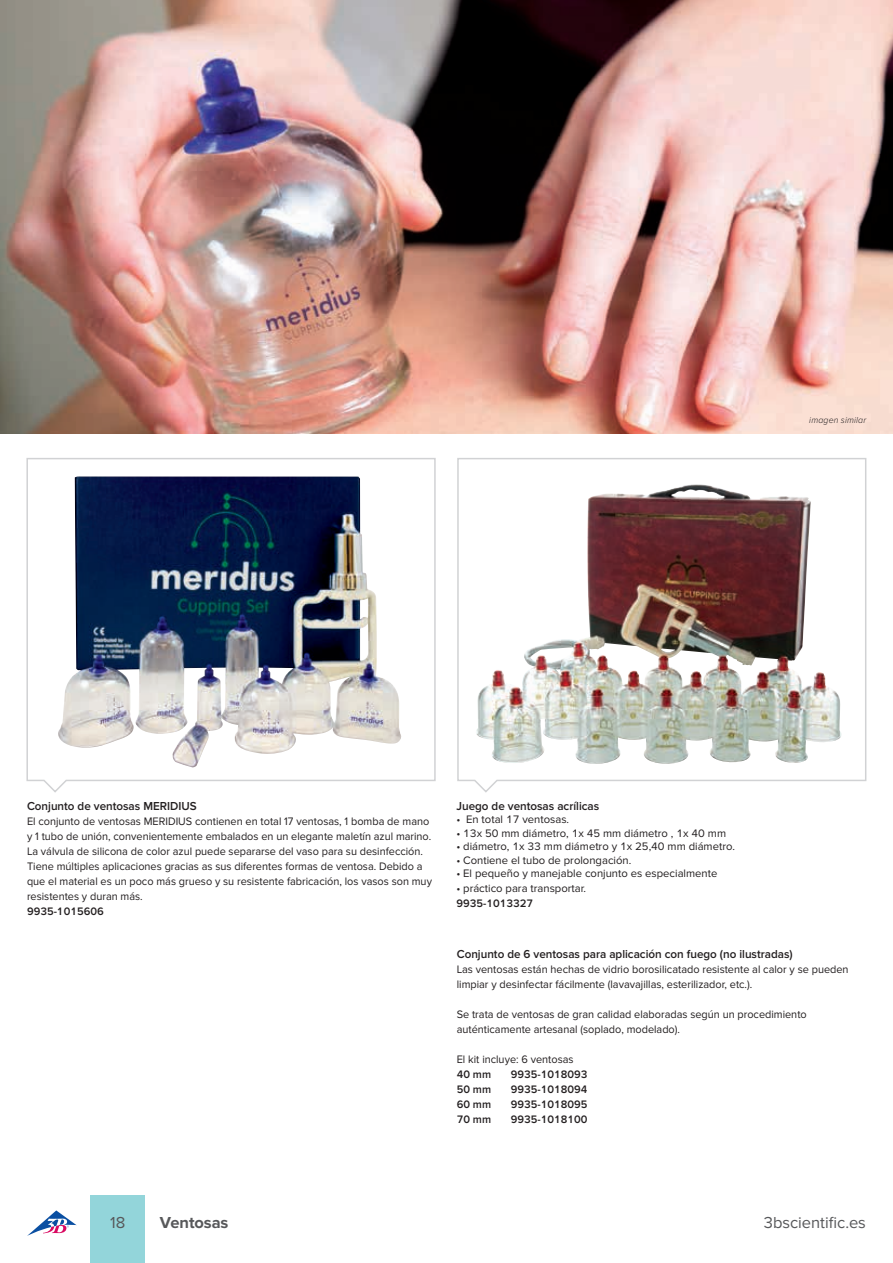
<style>
.page{position:relative;width:893px;height:1263px;background:#fff}
.page>*{position:absolute;margin:0;border:0;box-sizing:border-box;transform-origin:0 0}
.t1{font:16.5px "Proxima Nova";color:#57585a}
.t2{font:700 16.5px "Proxima Nova";letter-spacing:-.005em;color:#57585a}
.t3{font:600 12px "Proxima Nova";color:#231f20}
.t4{font:11.25px/15px "Proxima Nova";color:#231f20}
.t5{font:600 11.25px "Proxima Nova";color:#231f20}
.t6{font:italic 300 9px "Proxima Nova";letter-spacing:.02em;color:#231f20}
</style>
<div class="page">
<svg style="left:27px;top:1210px;width:50px;height:26px"></svg>
<div style="left:91px;top:1195px;width:54px;height:68px;background:#93d5da"></div>
<svg style="left:457px;top:458px;width:410px;height:335px"></svg>
<img style="left:475px;top:484px;width:237px;height:280px">
<svg style="left:26px;top:458px;width:410px;height:335px"></svg>
<img style="left:0;top:0;width:893px;height:434px">
<img style="left:57px;top:476px;width:344px;height:292px">
<p class="t6" style="left:809px;top:415px;width:58px">imagen similar</p>
<p class="t3" style="left:27px;top:799px;width:171px">Conjunto de ventosas MERIDIUS</p>
<p class="t4" style="left:27px;top:814px;width:406px">El conjunto de ventosas MERIDIUS contienen en total 17 ventosas, 1 bomba de mano y 1 tubo de unión, convenientemente embalados en un elegante maletín azul marino.<br>La válvula de silicona de color azul puede separarse del vaso para su desinfección.<br>Tiene múltiples aplicaciones gracias as sus diferentes formas de ventosa. Debido a que el material es un poco más grueso y su resistente fabricación, los vasos son muy resistentes y duran más.</p>
<p class="t5" style="left:27px;top:904px;width:78px">9935-1015606</p>
<p class="t3" style="left:456px;top:799px;width:144px">Juego de ventosas acrílicas</p>
<p class="t4" style="left:456px;top:812px;width:114px">• En total 17 ventosas.</p>
<p class="t4" style="left:456px;top:826px;width:271px">• 13x 50 mm diámetro, 1x 45 mm diámetro , 1x 40 mm</p>
<p class="t4" style="left:456px;top:839px;width:280px">• diámetro, 1x 33 mm diámetro y 1x 25,40 mm diámetro.</p>
<p class="t4" style="left:456px;top:853px;width:176px">• Contiene el tubo de prolongación.</p>
<p class="t4" style="left:456px;top:866px;width:262px">• El pequeño y manejable conjunto es especialmente</p>
<p class="t4" style="left:456px;top:881px;width:131px">• práctico para transportar.</p>
<p class="t5" style="left:456px;top:897px;width:78px">9935-1013327</p>
<p class="t3" style="left:457px;top:946px;width:338px">Conjunto de 6 ventosas para aplicación con fuego (no ilustradas)</p>
<p class="t4" style="left:457px;top:961px;width:393px">Las ventosas están hechas de vidrio borosilicatado resistente al calor y se pueden limpiar y desinfectar fácilmente (lavavajillas, esterilizador, etc.).</p>
<p class="t4" style="left:457px;top:1006px;width:351px">Se trata de ventosas de gran calidad elaboradas según un procedimiento auténticamente artesanal (soplado, modelado).</p>
<p class="t4" style="left:457px;top:1051px;width:118px">El kit incluye: 6 ventosas</p>
<p class="t5" style="left:457px;top:1067px;width:36px">40 mm</p>
<p class="t5" style="left:511px;top:1067px;width:78px">9935-1018093</p>
<p class="t5" style="left:457px;top:1082px;width:36px">50 mm</p>
<p class="t5" style="left:511px;top:1082px;width:78px">9935-1018094</p>
<p class="t5" style="left:457px;top:1097px;width:36px">60 mm</p>
<p class="t5" style="left:511px;top:1097px;width:78px">9935-1018095</p>
<p class="t5" style="left:457px;top:1112px;width:36px">70 mm</p>
<p class="t5" style="left:511px;top:1112px;width:78px">9935-1018100</p>
<h1 class="t1" style="left:110px;top:1213px;width:17px">18</h1>
<h1 class="t1" style="left:764px;top:1213px;width:104px">3bscientific.es</h1>
<h1 class="t2" style="left:160px;top:1213px;width:70px">Ventosas</h1>
</div>
